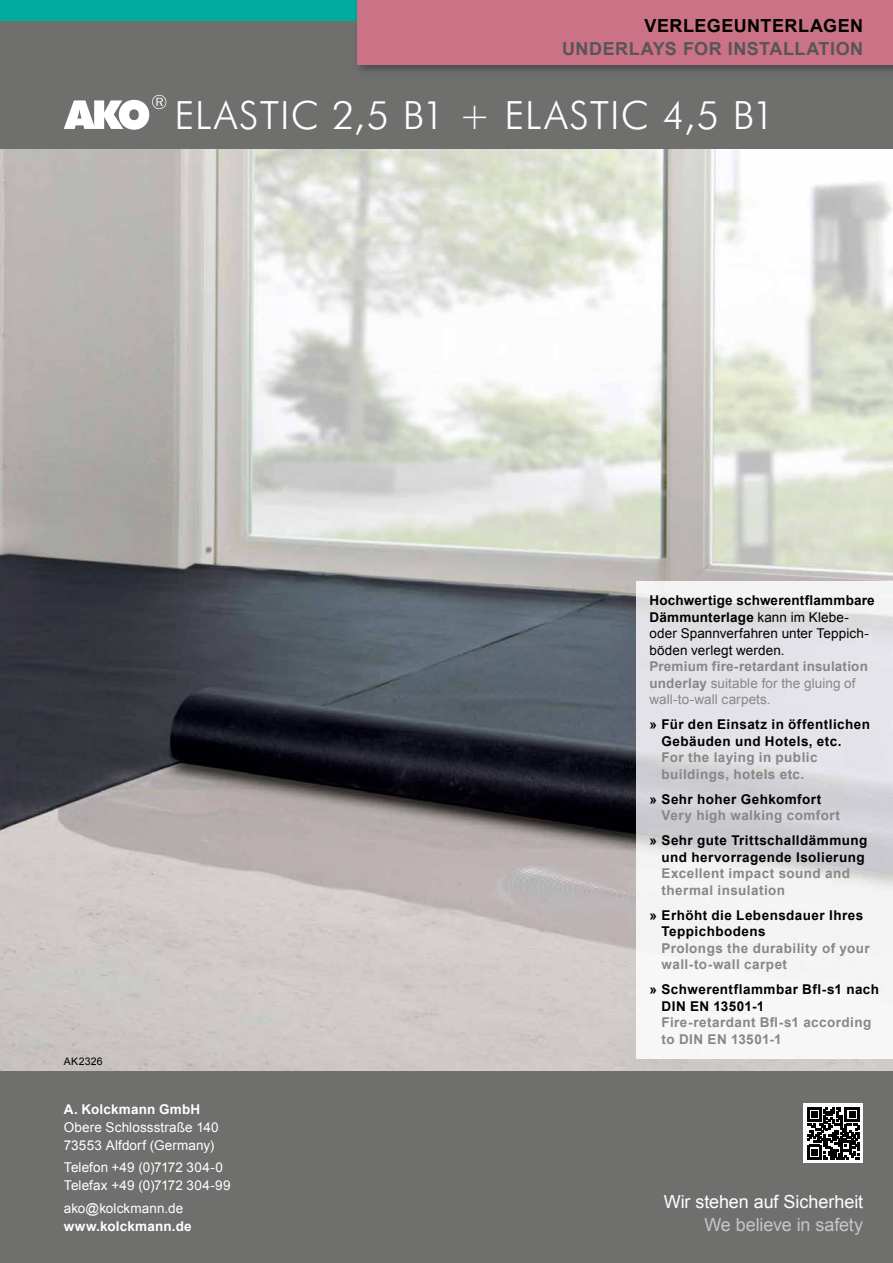
<style>
.page{position:relative;width:893px;height:1263px;background:#fff}
.page>*{position:absolute;margin:0;border:0;box-sizing:border-box;transform-origin:0 0}
.t1{font:300 39px "Futura BT";letter-spacing:.025em;color:#fff}
.t2{font:700 18px "Arial";letter-spacing:.03em;color:#565656}
.t3{font:18px "Arial";letter-spacing:-.005em;color:#fff}
.t4{font:18px "Arial";letter-spacing:-.01em;color:#c5c6c6}
.t5{font:700 18px "Arial";letter-spacing:.03em;color:#000}
.t6{font:700 13.5px/16.5px "Arial";letter-spacing:.035em;color:#000}
.t7{font:700 13.5px/16.5px "Arial";letter-spacing:.03em;color:#878786}
.t8{font:13.5px/16.5px "Arial";letter-spacing:.005em;color:#000}
.t9{font:13.5px/18px "Arial";letter-spacing:.01em;color:#fff}
.t10{font:13.5px/16.5px "Arial";letter-spacing:.005em;color:#878786}
.t11{font:700 13.5px "Arial";letter-spacing:.015em;color:#fff}
.t12{font:10.5px "Arial";letter-spacing:.02em;color:#000}
.s1{font-weight:700}
</style>
<div class="page">
<img style="left:0;top:149px;width:893px;height:922px">
<div style="left:0;top:0;width:893px;height:21px;background:#00ab9f"></div>
<div style="left:0;top:21px;width:893px;height:128px;background:#6f6f6e"></div>
<div style="left:0;top:1071px;width:893px;height:192px;background:#6f6f6e"></div>
<img style="left:637px;top:581px;width:256px;height:478px">
<div style="left:357px;top:0;width:536px;height:65px;background:#cc7286"></div>
<div style="left:803px;top:1103px;width:60px;height:60px;background:#fff"></div>
<svg style="left:807px;top:1107px;width:52px;height:52px"></svg>
<svg style="left:64px;top:95px;width:102px;height:35px"></svg>
<h2 class="t5" style="left:644px;top:14px;width:220px">VERLEGEUNTERLAGEN</h2>
<h2 class="t2" style="left:562px;top:36px;width:303px">UNDERLAYS FOR INSTALLATION</h2>
<h1 class="t1" style="left:174px;top:91px;width:602px">ELASTIC 2,5 B1 + ELASTIC 4,5 B1</h1>
<p class="t12" style="left:64px;top:1054px;width:40px">AK2326</p>
<p class="t11" style="left:64px;top:1100px;width:138px">A. Kolckmann GmbH</p>
<p class="t9" style="left:64px;top:1118px;width:156px">Obere Schlossstraße 140<br>73553 Alfdorf (Germany)</p>
<p class="t9" style="left:64px;top:1158px;width:168px">Telefon +49 (0)7172 304-0<br>Telefax +49 (0)7172 304-99</p>
<p class="t9" style="left:64px;top:1199px;width:121px">ako@kolckmann.de</p>
<p class="t11" style="left:64px;top:1217px;width:129px">www.kolckmann.de</p>
<p class="t8" style="left:649px;top:592px;width:227px"><span class="s1">Hochwertige schwerentflammbare<br>Dämmunterlage</span> kann im Klebe&shy;oder Spannverfahren unter Teppich&shy;böden verlegt werden.</p>
<p class="t10" style="left:649px;top:658px;width:220px"><span class="s1">Premium fire-retardant insulation underlay</span> suitable for the gluing of wall-to-wall carpets.</p>
<p class="t6" style="left:662px;top:717px;width:210px;text-indent:-12px">» Für den Einsatz in öffentlichen<br>Gebäuden und Hotels, etc.</p>
<p class="t7" style="left:662px;top:750px;width:157px">For the laying in public buildings, hotels etc.</p>
<p class="t6" style="left:649px;top:791px;width:173px">» Sehr hoher Gehkomfort</p>
<p class="t7" style="left:662px;top:808px;width:180px">Very high walking comfort</p>
<p class="t6" style="left:649px;top:833px;width:219px;text-align:right">» Sehr gute Trittschalldämmung und hervorragende Isolierung</p>
<p class="t7" style="left:662px;top:866px;width:190px">Excellent impact sound and thermal insulation</p>
<p class="t6" style="left:662px;top:907px;width:203px;text-indent:-12px">» Erhöht die Lebensdauer Ihres<br>Teppichbodens</p>
<p class="t7" style="left:662px;top:940px;width:210px">Prolongs the durability of your wall-to-wall carpet</p>
<p class="t6" style="left:662px;top:982px;width:219px;text-indent:-12px">» Schwerentflammbar Bfl-s1 nach<br>DIN EN 13501-1</p>
<p class="t7" style="left:662px;top:1015px;width:211px">Fire-retardant Bfl-s1 according to DIN EN 13501-1</p>
<h2 class="t3" style="left:664px;top:1190px;width:201px">Wir stehen auf Sicherheit</h2>
<h2 class="t4" style="left:704px;top:1212px;width:160px">We believe in safety</h2>
</div>
